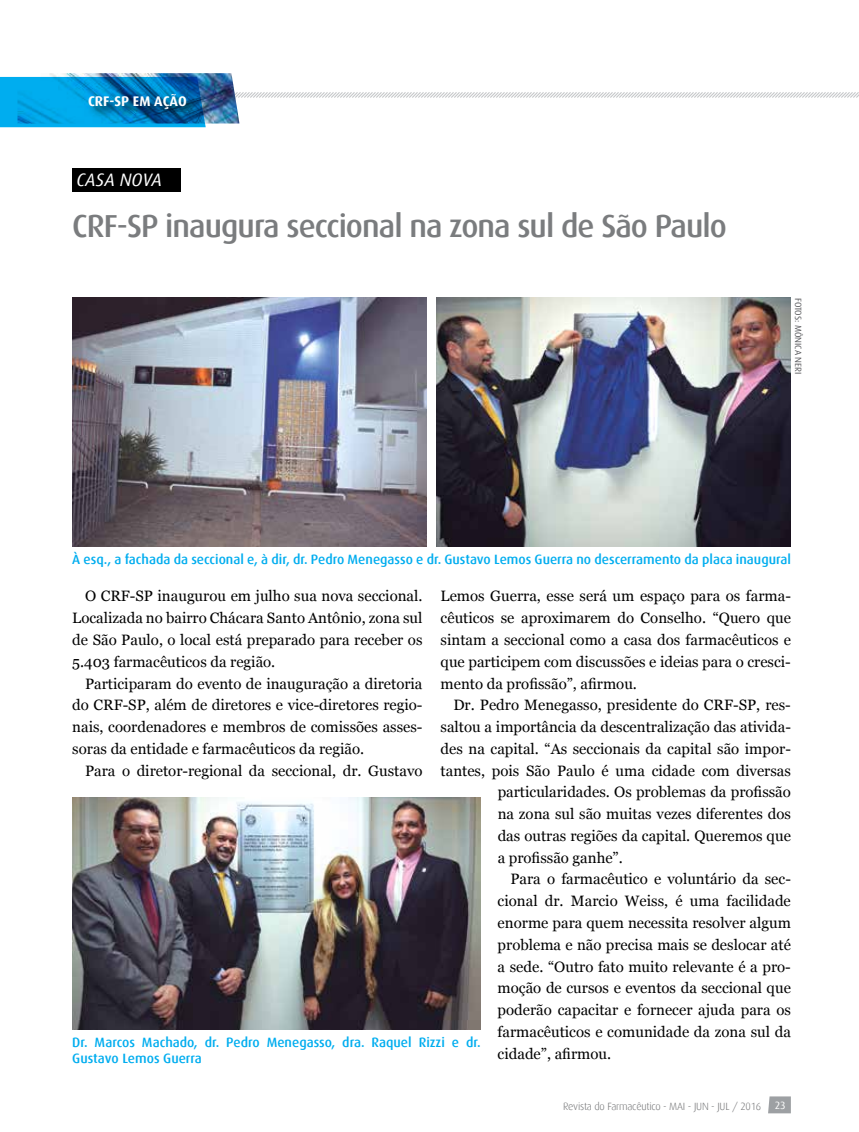
<style>
.page{position:relative;width:859px;height:1132px;background:#fff}
.page>*{position:absolute;margin:0;border:0;box-sizing:border-box;transform-origin:0 0}
.t1{font:500 31.8px "Dax";letter-spacing:-.03em;color:#7a7c7e}
.t2{font:italic 18px "Dax";color:#fff}
.t3{font:15px/21.8px "Georgia";color:#000;text-align:justify}
.t4{font:700 13.95px "Dax";color:#fff}
.t5{font:500 13.5px/16.2px "Dax";color:#00adef}
.t6{font:300 10.5px "Dax";letter-spacing:-.02em;color:#6d6e70}
.t7{font:10.5px "Dax";color:#fff}
.t8{font:9px "Dax";color:#57585b}
</style>
<div class="page">
<svg style="left:768px;top:1096px;width:23px;height:16px"></svg>
<svg style="left:0;top:73px;width:859px;height:54px"></svg>
<div style="left:87px;top:92px;width:113px;height:30px;background:#000;opacity:.75"></div>
<div style="left:72px;top:168px;width:109px;height:23px;background:#000"></div>
<img style="left:437px;top:298px;width:354px;height:248px">
<img style="left:72px;top:298px;width:354px;height:248px">
<img style="left:72px;top:797px;width:409px;height:232px">
<p class="t4" style="left:88px;top:93px;width:100px">CRF-SP EM AÇÃO</p>
<p class="t2" style="left:77px;top:170px;width:87px">CASA NOVA</p>
<h1 class="t1" style="left:72px;top:208px;width:656px">CRF-SP inaugura seccional na zona sul de São Paulo</h1>
<p class="t8" style="left:803px;top:298px;width:77px;rotate:90deg">fotos: mônica neri</p>
<p class="t5" style="left:72px;top:551px;width:720px">À esq., a fachada da seccional e, à dir, dr. Pedro Menegasso e dr. Gustavo Lemos Guerra no descerramento da placa inaugural</p>
<p class="t3" style="left:72px;top:585px;width:352px;text-indent:13px">O CRF-SP inaugurou em julho sua nova seccional.<br>Localizada no bairro Chácara Santo Antônio, zona sul de São Paulo, o local está preparado para receber os 5.403 farmacêuticos da região.</p>
<p class="t3" style="left:72px;top:672px;width:352px;text-indent:13px">Participaram do evento de inauguração a diretoria do CRF-SP, além de diretores e vice-diretores regio&shy;nais, coordenadores e membros de comissões asses&shy;soras da entidade e farmacêuticos da região.</p>
<p class="t3" style="left:85px;top:759px;width:339px">Para o diretor-regional da seccional, dr. Gustavo</p>
<p class="t3" style="left:441px;top:585px;width:352px">Lemos Guerra, esse será um espaço para os farma&shy;cêuticos se aproximarem do Conselho. “Quero que sintam a seccional como a casa dos farmacêuticos e que participem com discussões e ideias para o cresci&shy;mento da profissão”, afirmou.</p>
<p class="t3" style="left:453px;top:694px;width:339px">Dr. Pedro Menegasso, presidente do CRF-SP, res-</p>
<p class="t3" style="left:441px;top:716px;width:352px">saltou a importância da descentralização das ativida-</p>
<p class="t3" style="left:441px;top:737px;width:352px">des na capital. “As seccionais da capital são impor-</p>
<p class="t3" style="left:441px;top:759px;width:352px">tantes, pois São Paulo é uma cidade com diversas</p>
<p class="t3" style="left:498px;top:781px;width:295px">particularidades. Os problemas da profissão</p>
<p class="t3" style="left:498px;top:803px;width:295px">na zona sul são muitas vezes diferentes dos</p>
<p class="t3" style="left:498px;top:824px;width:295px">das outras regiões da capital. Queremos que</p>
<p class="t3" style="left:498px;top:846px;width:127px">a profissão ganhe”.</p>
<p class="t3" style="left:510px;top:868px;width:282px">Para o farmacêutico e voluntário da sec-</p>
<p class="t3" style="left:498px;top:890px;width:295px">cional dr. Marcio Weiss, é uma facilidade</p>
<p class="t3" style="left:498px;top:911px;width:295px">enorme para quem necessita resolver algum</p>
<p class="t3" style="left:498px;top:933px;width:295px">problema e não precisa mais se deslocar até</p>
<p class="t3" style="left:498px;top:955px;width:295px">a sede. “Outro fato muito relevante é a pro-</p>
<p class="t3" style="left:498px;top:977px;width:295px">moção de cursos e eventos da seccional que</p>
<p class="t3" style="left:498px;top:998px;width:295px">poderão capacitar e fornecer ajuda para os</p>
<p class="t3" style="left:498px;top:1020px;width:295px">farmacêuticos e comunidade da zona sul da</p>
<p class="t3" style="left:498px;top:1042px;width:115px">cidade”, afirmou.</p>
<p class="t5" style="left:72px;top:1033px;width:410px">Dr. Marcos Machado, dr. Pedro Menegasso, dra. Raquel Rizzi e dr.<br>Gustavo Lemos Guerra</p>
<p class="t6" style="left:563px;top:1099px;width:200px">Revista do Farmacêutico - MAI - JUN - JUL / 2016</p>
<p class="t7" style="left:775px;top:1099px;width:13px">23</p>
</div>
